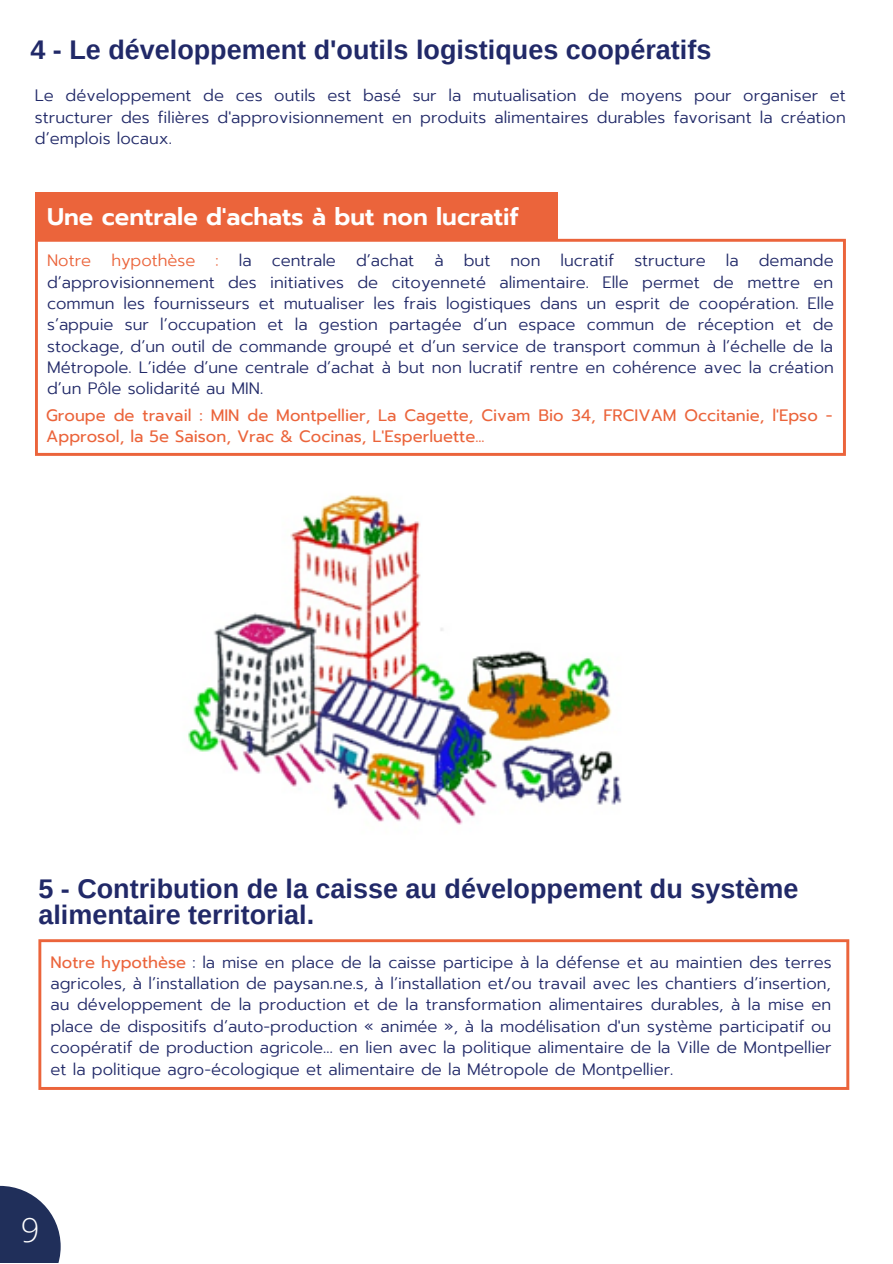
<style>
.page{position:relative;width:893px;height:1264px;background:#fff}
.page>*{position:absolute;margin:0;border:0;box-sizing:border-box;transform-origin:0 0}
.t1{font:300 33px "Open Sans";color:#fff}
.t2{font:700 27px/25.8px "Arimo";color:#212968}
.t3{font:600 24px "Prompt";color:#fff}
.t4{font:300 16.5px/21.3px "Prompt";color:#212968;text-align:justify}
.t5{font:16.5px/21.3px "Prompt";color:#eb643b}
.s1{color:#eb643b}
.s2{font-weight:400;color:#eb643b}
</style>
<div class="page">
<svg style="left:0;top:1185px;width:61px;height:77px"></svg>
<img style="left:188px;top:495px;width:434px;height:330px">
<svg style="left:38px;top:939px;width:811px;height:150px"></svg>
<svg style="left:35px;top:239px;width:810px;height:217px"></svg>
<div style="left:35px;top:192px;width:523px;height:49px;background:#eb643b"></div>
<h2 class="t2" style="left:30px;top:36px;width:682px">4 - Le développement d'outils logistiques coopératifs</h2>
<p class="t4" style="left:35px;top:85px;width:812px">Le développement de ces outils est basé sur la mutualisation de moyens pour organiser et structurer des filières d'approvisionnement en produits alimentaires durables favorisant la création d’emplois locaux.</p>
<h3 class="t3" style="left:47px;top:199px;width:473px">Une centrale d'achats à but non lucratif</h3>
<p class="t4" style="left:47px;top:250px;width:788px"><span class="s1">Notre hypothèse :</span> la centrale d’achat à but non lucratif structure la demande d’approvisionnement des initiatives de citoyenneté alimentaire. Elle permet de mettre en commun les fournisseurs et mutualiser les frais logistiques dans un esprit de coopération. Elle s’appuie sur l’occupation et la gestion partagée d’un espace commun de réception et de stockage, d’un outil de commande groupé et d’un service de transport commun à l’échelle de la Métropole. L’idée d’une centrale d’achat à but non lucratif rentre en cohérence avec la création d’un Pôle solidarité au MIN.</p>
<p class="t5" style="left:46px;top:404px;width:787px">Groupe de travail : MIN de Montpellier, La Cagette, Civam Bio 34, FRCIVAM Occitanie, l'Epso -<br>Approsol, la 5e Saison, Vrac &amp; Cocinas, L'Esperluette...</p>
<h2 class="t2" style="left:38px;top:875px;width:761px">5 - Contribution de la caisse au développement du système alimentaire territorial.</h2>
<p class="t4" style="left:50px;top:951px;width:782px"><span class="s2">Notre hypothèse</span> : la mise en place de la caisse participe à la défense et au maintien des terres agricoles, à l’installation de paysan.ne.s, à l’installation et/ou travail avec les chantiers d’insertion, au développement de la production et de la transformation alimentaires durables, à la mise en place de dispositifs d’auto-production « animée », à la modélisation d'un système participatif ou coopératif de production agricole… en lien avec la politique alimentaire de la Ville de Montpellier et la politique agro-écologique et alimentaire de la Métropole de Montpellier.</p>
<h1 class="t1" style="left:21px;top:1207px;width:20px">9</h1>
</div>
